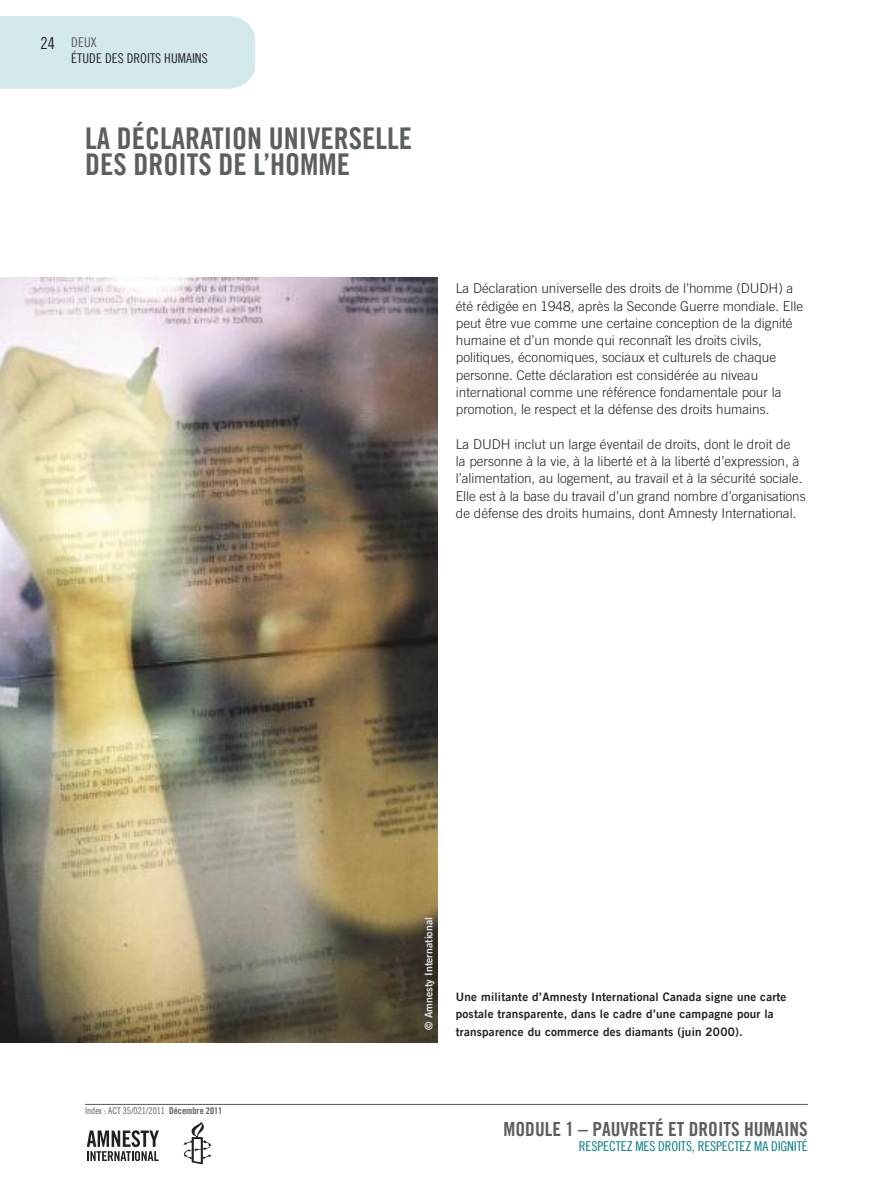
<style>
.page{position:relative;width:893px;height:1187px;background:#fff}
.page>*{position:absolute;margin:0;border:0;box-sizing:border-box;transform-origin:0 0}
.t1{font:30px/25.5px "Amnesty Trade Gothic Bd Cn 20";color:#5a5f62}
.t2{font:19.5px "Amnesty Trade Gothic Bd Cn 20";color:#5a5f62}
.t3{font:16.5px "Amnesty Trade Gothic Cn 18";color:#222221}
.t4{font:300 13.5px/17.2px "Amnesty Trade Gothic";color:#222221}
.t5{font:13.5px "Amnesty Trade Gothic Cn 18";letter-spacing:-.01em;color:#00797f}
.t6{font:13.5px "Amnesty Trade Gothic Cn 18";color:#222221}
.t7{font:13.5px "Amnesty Trade Gothic Cn 18";color:#5a5f62}
.t8{font:11.7px/17.2px "Amnesty Trade Gothic Bd 2";letter-spacing:.02em;color:#222221}
.t9{font:10.5px "Amnesty Trade Gothic Bd 2";color:#dee0e2}
.t10{font:9.3px "Amnesty Trade Gothic Cn 18";color:#5a5f62}
.s1{font-family:"Amnesty Trade Gothic Bd Cn 20"}
</style>
<div class="page">
<img style="left:0;top:278px;width:437px;height:764px">
<div style="left:0;top:16px;width:255px;height:73px;background:#d3e9ec"></div>
<hr style="left:85px;top:1103px;width:723px;height:1px;background:#5a5a59">
<svg style="left:183px;top:1121px;width:28px;height:43px"></svg>
<svg style="left:87px;top:1130px;width:72px;height:30px"></svg>
<p class="t3" style="left:41px;top:33px;width:16px">24</p>
<p class="t7" style="left:71px;top:33px;width:27px">DEUX</p>
<p class="t6" style="left:71px;top:50px;width:138px">ÉTUDE DES DROITS HUMAINS</p>
<h1 class="t1" style="left:85px;top:125px;width:329px">LA DÉCLARATION UNIVERSELLE<br>DES DROITS DE L’hOMME</h1>
<p class="t4" style="left:456px;top:280px;width:349px">La Déclaration universelle des droits de l’homme (DUDH) a été rédigée en 1948, après la Seconde Guerre mondiale. Elle peut être vue comme une certaine conception de la dignité humaine et d’un monde qui reconnaît les droits civils, politiques, économiques, sociaux et culturels de chaque personne. Cette déclaration est considérée au niveau international comme une référence fondamentale pour la promotion, le respect et la défense des droits humains.</p>
<p class="t4" style="left:456px;top:435px;width:351px">La DUDH inclut un large éventail de droits, dont le droit de<br>la personne à la vie, à la liberté et à la liberté d’expression, à l’alimentation, au logement, au travail et à la sécurité sociale.<br>Elle est à la base du travail d’un grand nombre d’organisations de défense des droits humains, dont Amnesty International.</p>
<p class="t10" style="left:85px;top:1104px;width:139px">INDEX : ACT 35/021/2011 <span class="s1">Décembre 2011</span></p>
<p class="t9" style="left:422px;top:1029px;width:114px;rotate:-90deg">© Amnesty International</p>
<p class="t8" style="left:456px;top:987px;width:332px">Une militante d’Amnesty International Canada signe une carte postale transparente, dans le cadre d’une campagne pour la transparence du commerce des diamants (juin 2000).</p>
<h2 class="t2" style="left:504px;top:1116px;width:306px">MODULE 1 – PAUVRETÉ ET DROITS hUMAINS</h2>
<p class="t5" style="left:579px;top:1137px;width:230px">RESPECTEZ MES DROITS, RESPECTEZ MA DIGNITÉ</p>
</div>
